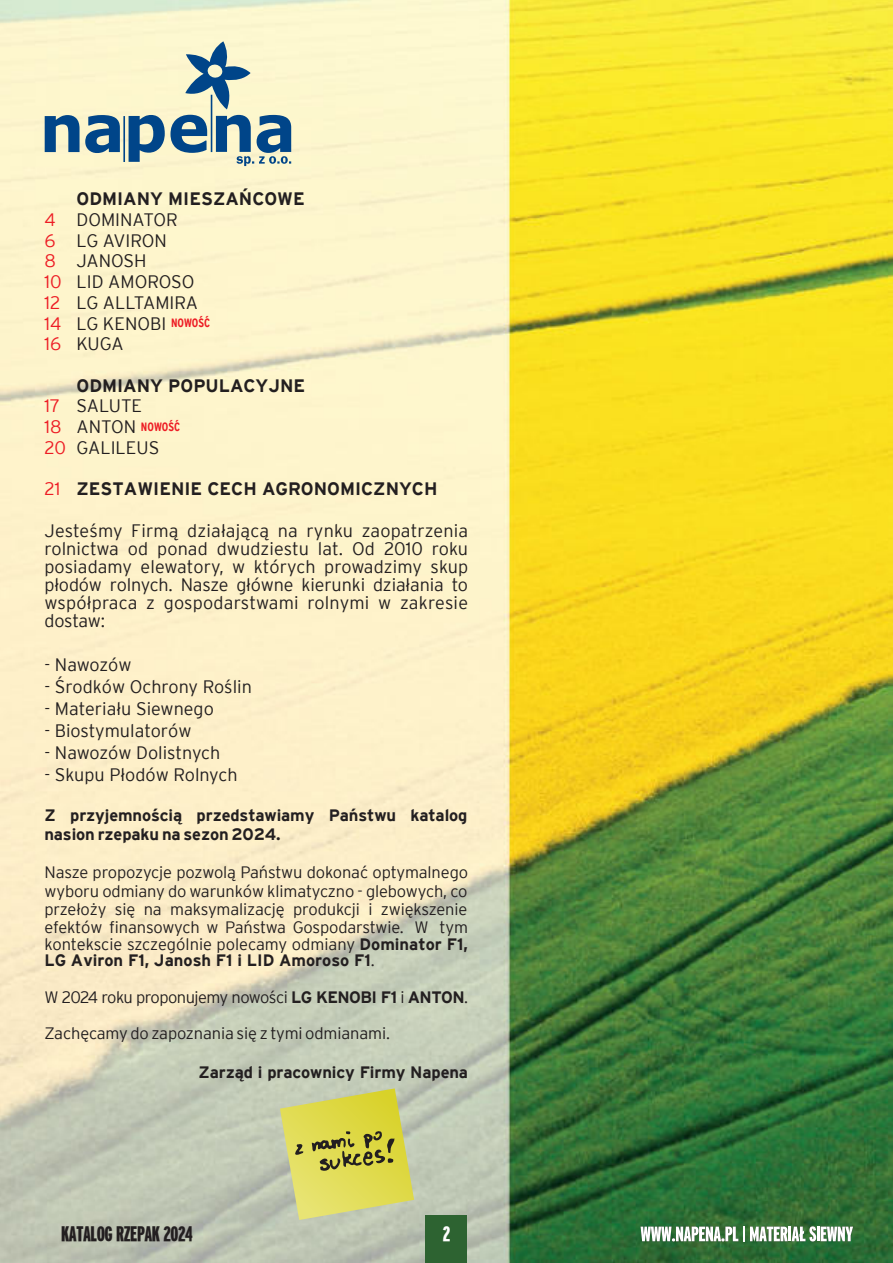
<style>
.page{position:relative;width:893px;height:1263px;background:#fff}
.page>*{position:absolute;margin:0;border:0;box-sizing:border-box;transform-origin:0 0}
.t1{font:900 extra-condensed 21px "Interstate";letter-spacing:-.02em;color:#231f20}
.t2{font:900 extra-condensed 21px "Interstate";color:#fff}
.t3{font:300 18px/20.7px "Interstate";color:#231f20}
.t4{font:700 18px "Interstate";color:#231f20}
.t5{font:300 18px/20.7px "Interstate";color:#ed1c24}
.t6{font:300 16.5px/18.3px "Interstate";letter-spacing:-.01em;color:#231f20;text-align:justify}
.t7{font:700 16.5px/19px "Interstate";letter-spacing:-.01em;color:#231f20}
.t8{font:300 16.5px "Interstate";letter-spacing:-.035em;color:#231f20}
.t9{font:700 condensed 12px "Interstate";color:#ed1c24}
.s1{font-weight:700;font-stretch:condensed;font-size:12px;color:#ed1c24}
.s2{font-weight:300;font-stretch:normal;font-size:18px;color:#231f20}
.s3{font-weight:300}
.s4{font-weight:700}
</style>
<div class="page">
<img style="left:0;top:0;width:893px;height:1263px">
<svg style="left:45px;top:41px;width:246px;height:125px"></svg>
<div style="left:426px;top:1215px;width:41px;height:48px;background:#2d6331"></div>
<svg style="left:640px;top:1226px;width:213px;height:16px"></svg>
<svg style="left:280px;top:1088px;width:134px;height:132px"></svg>
<p class="t4" style="left:77px;top:189px;width:230px">ODMIANY MIESZAŃCOWE</p>
<p class="t3" style="left:77px;top:209px;width:135px">DOMINATOR<br>LG AVIRON<br>JANOSH<br>LID AMOROSO<br>LG ALLTAMIRA<br>LG KENOBI <span class="s1">NOWOŚĆ<br></span>KUGA</p>
<p class="t4" style="left:77px;top:375px;width:230px">ODMIANY POPULACYJNE</p>
<p class="t3" style="left:77px;top:396px;width:67px">SALUTE</p>
<p class="t9" style="left:77px;top:422px;width:105px"><span class="s2">ANTON</span> NOWOŚĆ</p>
<p class="t3" style="left:77px;top:437px;width:84px">GALILEUS</p>
<p class="t4" style="left:77px;top:479px;width:362px">ZESTAWIENIE CECH AGRONOMICZNYCH</p>
<p class="t3" style="left:44px;top:522px;width:425px;line-height:18px;text-align:justify">Jesteśmy Firmą działającą na rynku zaopatrzenia rolnictwa od ponad dwudziestu lat. Od 2010 roku posiadamy elewatory, w których prowadzimy skup płodów rolnych. Nasze główne kierunki działania to współpraca z gospodarstwami rolnymi w zakresie dostaw:</p>
<p class="t3" style="left:44px;top:654px;width:89px">- Nawozów</p>
<p class="t3" style="left:44px;top:676px;width:209px">- Środków Ochrony Roślin</p>
<p class="t3" style="left:44px;top:698px;width:171px">- Materiału Siewnego</p>
<p class="t3" style="left:44px;top:720px;width:149px">- Biostymulatorów</p>
<p class="t3" style="left:44px;top:742px;width:177px">- Nawozów Dolistnych</p>
<p class="t3" style="left:44px;top:764px;width:195px">- Skupu Płodów Rolnych</p>
<p class="t7" style="left:44px;top:805px;width:425px">Z przyjemnością przedstawiamy Państwu katalog nasion rzepaku na sezon 2024.</p>
<p class="t6" style="left:44px;top:863px;width:425px">Nasze propozycje pozwolą Państwu dokonać optymalnego wyboru odmiany do warunków klimatyczno - glebowych, co przełoży się na maksymalizację produkcji i zwiększenie efektów finansowych w Państwa Gospodarstwie. W tym</p>
<p class="t7" style="left:44px;top:935px;width:425px;line-height:16.5px"><span class="s3">kontekscie szczególnie polecamy odmiany</span> Dominator F1,<br>LG Aviron F1, Janosh F1 i LID Amoroso F1<span class="s3">.</span></p>
<p class="t8" style="left:44px;top:988px;width:425px">W 2024 roku proponujemy nowości <span class="s4">LG KENOBI F1</span> i <span class="s4">ANTON</span>.</p>
<p class="t6" style="left:44px;top:1024px;width:347px">Zachęcamy do zapoznania się z tymi odmianami.</p>
<p class="t7" style="left:199px;top:1062px;width:271px">Zarząd i pracownicy Firmy Napena</p>
<p class="t5" style="left:45px;top:209px;width:19px">4<br>6<br>8<br>10<br>12<br>14<br>16</p>
<p class="t5" style="left:45px;top:396px;width:23px">17<br>18<br>20</p>
<p class="t5" style="left:45px;top:479px;width:17px">21</p>
<p class="t1" style="left:61px;top:1222px;width:133px">KATALOG RZEPAK 2024</p>
<p class="t2" style="left:443px;top:1222px;width:9px">2</p>
</div>
